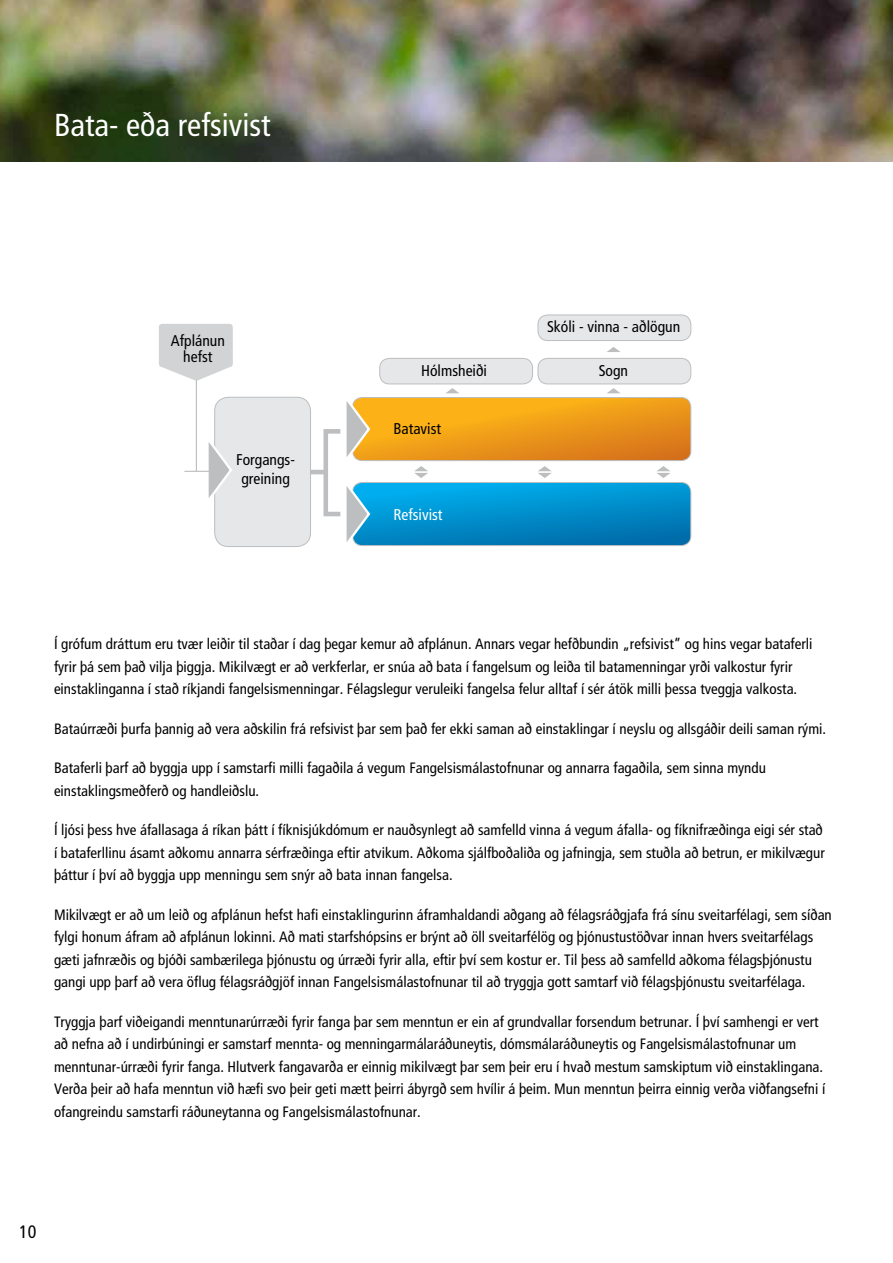
<style>
.page{position:relative;width:893px;height:1263px;background:#fff}
.page>*{position:absolute;margin:0;border:0;box-sizing:border-box;transform-origin:0 0}
.t1{font:condensed 31.65px "Frutiger";color:#fff}
.t2{font:condensed 18px "Frutiger";color:#000}
.t3{font:condensed 15.6px/16px "Frutiger";color:#000;text-align:center}
.t4{font:condensed 15.6px "Frutiger";color:#fff}
.t5{font:condensed 15px/22.5px "Frutiger";color:#000}
</style>
<div class="page">
<img style="left:0;top:0;width:893px;height:162px">
<div style="left:159px;top:324px;width:74px;height:43px;background:#d1d3d4;border-radius:3px"></div>
<div style="left:215px;top:397px;width:96px;height:149px;background:#e6e7e8;border-radius:14px"></div>
<div style="left:214px;top:397px;width:97px;height:150px;border:1px solid #bcbec0;border-radius:14px"></div>
<div style="left:538px;top:358px;width:153px;height:26px;background:#e6e7e8;border-radius:10px"></div>
<div style="left:538px;top:358px;width:153px;height:26px;border:1px solid #bcbec0;border-radius:10px"></div>
<div style="left:538px;top:315px;width:153px;height:25px;background:#e6e7e8;border-radius:10px"></div>
<div style="left:538px;top:315px;width:153px;height:26px;border:1px solid #bcbec0;border-radius:10px"></div>
<div style="left:380px;top:358px;width:153px;height:26px;background:#e6e7e8;border-radius:10px"></div>
<div style="left:379px;top:358px;width:154px;height:26px;border:1px solid #bcbec0;border-radius:10px"></div>
<svg style="left:607px;top:347px;width:13px;height:5px"></svg>
<svg style="left:346px;top:388px;width:345px;height:158px"></svg>
<div style="left:323px;top:429px;width:20px;height:87px;border:5px solid #bcbec0"></div>
<hr style="left:311px;top:470px;width:16px;height:4px;background:#bcbec0">
<hr style="left:196px;top:380px;width:1px;height:92px;background:#bcbec0">
<svg style="left:184px;top:431px;width:48px;height:78px"></svg>
<h1 class="t1" style="left:54px;top:107px;width:218px">Bata- eða refsivist</h1>
<p class="t3" style="left:171px;top:332px;width:56px">Afplánun hefst</p>
<p class="t3" style="left:236px;top:450px;width:60px;line-height:18.8px">Forgangs&shy;greining</p>
<p class="t3" style="left:547px;top:319px;width:135px">Skóli - vinna - aðlögun</p>
<p class="t3" style="left:421px;top:363px;width:67px">Hólmsheiði</p>
<p class="t3" style="left:599px;top:363px;width:31px">Sogn</p>
<p class="t3" style="left:393px;top:421px;width:49px">Batavist</p>
<p class="t4" style="left:393px;top:506px;width:51px">Refsivist</p>
<p class="t5" style="left:54px;top:633px;width:760px">Í grófum dráttum eru tvær leiðir til staðar í dag þegar kemur að afplánun. Annars vegar hefðbundin „refsivist” og hins vegar bataferli fyrir þá sem það vilja þiggja. Mikilvægt er að verkferlar, er snúa að bata í fangelsum og leiða til batamenningar yrði valkostur fyrir einstaklinganna í stað ríkjandi fangelsismenningar. Félagslegur veruleiki fangelsa felur alltaf í sér átök milli þessa tveggja valkosta.</p>
<p class="t5" style="left:54px;top:717px;width:774px">Bataúrræði þurfa þannig að vera aðskilin frá refsivist þar sem það fer ekki saman að einstaklingar í neyslu og allsgáðir deili saman rými.</p>
<p class="t5" style="left:54px;top:757px;width:713px">Bataferli þarf að byggja upp í samstarfi milli fagaðila á vegum Fangelsismálastofnunar og annarra fagaðila, sem sinna myndu einstaklingsmeðferð og handleiðslu.</p>
<p class="t5" style="left:54px;top:819px;width:772px">Í ljósi þess hve áfallasaga á ríkan þátt í fíknisjúkdómum er nauðsynlegt að samfelld vinna á vegum áfalla- og fíknifræðinga eigi sér stað í bataferllinu ásamt aðkomu annarra sérfræðinga eftir atvikum. Aðkoma sjálfboðaliða og jafningja, sem stuðla að betrun, er mikilvægur þáttur í því að byggja upp menningu sem snýr að bata innan fangelsa.</p>
<p class="t5" style="left:54px;top:903px;width:779px">Mikilvægt er að um leið og afplánun hefst hafi einstaklingurinn áframhaldandi aðgang að félagsráðgjafa frá sínu sveitarfélagi, sem síðan fylgi honum áfram að afplánun lokinni. Að mati starfshópsins er brýnt að öll sveitarfélög og þjónustustöðvar innan hvers sveitarfélags gæti jafnræðis og bjóði sambærilega þjónustu og úrræði fyrir alla, eftir því sem kostur er. Til þess að samfelld aðkoma félagsþjónustu gangi upp þarf að vera öflug félagsráðgjöf innan Fangelsismálastofnunar til að tryggja gott samtarf við félagsþjónustu sveitarfélaga.</p>
<p class="t5" style="left:54px;top:1010px;width:773px">Tryggja þarf viðeigandi menntunarúrræði fyrir fanga þar sem menntun er ein af grundvallar forsendum betrunar. Í því samhengi er vert að nefna að í undirbúningi er samstarf mennta- og menningarmálaráðuneytis, dómsmálaráðuneytis og Fangelsismálastofnunar um menntunar-úrræði fyrir fanga. Hlutverk fangavarða er einnig mikilvægt þar sem þeir eru í hvað mestum samskiptum við einstaklingana.<br>Verða þeir að hafa menntun við hæfi svo þeir geti mætt þeirri ábyrgð sem hvílir á þeim. Mun menntun þeirra einnig verða viðfangsefni í ofangreindu samstarfi ráðuneytanna og Fangelsismálastofnunar.</p>
<p class="t2" style="left:19px;top:1221px;width:19px">10</p>
</div>
